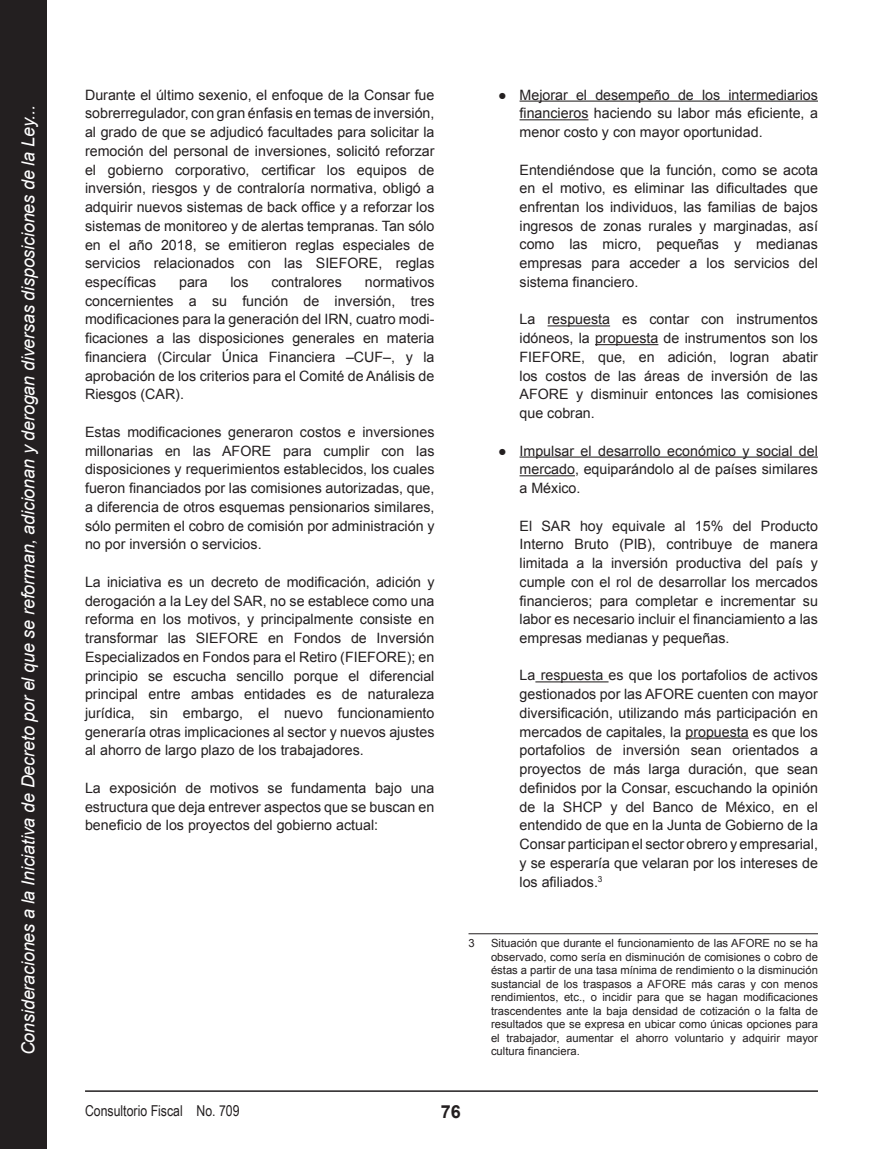
<style>
.page{position:relative;width:893px;height:1149px;background:#fff}
.page>*{position:absolute;margin:0;border:0;box-sizing:border-box;transform-origin:0 0}
.t1{font:italic 18px "Arial";letter-spacing:-.01em;color:#fff}
.t2{font:700 18px "Arial";color:#231f20}
.t3{font:15px "Arial Narrow";color:#231f20}
.t4{font:14.25px/18.8px "Arial";color:#231f20;text-align:justify}
.t5{font:11.25px/13.5px "Arial";color:#231f20;text-align:justify}
</style>
<div class="page">
<div style="left:0;top:0;width:47px;height:1148px;background:#231f20"></div>
<hr style="left:85px;top:1089px;width:733px;height:2px;background:#231f20">
<hr style="left:520px;top:100px;width:298px;height:2px;background:#231f20">
<hr style="left:520px;top:119px;width:68px;height:1px;background:#231f20">
<hr style="left:548px;top:325px;width:62px;height:1px;background:#231f20">
<hr style="left:595px;top:344px;width:63px;height:1px;background:#231f20">
<hr style="left:520px;top:456px;width:298px;height:1px;background:#231f20">
<hr style="left:520px;top:475px;width:55px;height:1px;background:#231f20">
<hr style="left:535px;top:681px;width:74px;height:1px;background:#231f20">
<hr style="left:685px;top:737px;width:64px;height:1px;background:#231f20">
<hr style="left:468px;top:933px;width:350px;height:1px;background:#231f20">
<p class="t1" style="left:16px;top:1054px;width:951px;rotate:-90deg">Consideraciones a la Iniciativa de Decreto por el que se reforman, adicionan y derogan diversas disposiciones de la Ley...</p>
<p class="t4" style="left:85px;top:85px;width:351px">Durante el último sexenio, el enfoque de la Consar fue sobrerregulador, con gran énfasis en temas de inversión, al grado de que se adjudicó facultades para solicitar la remoción del personal de inversiones, solicitó reforzar el gobierno corporativo, certificar los equipos de inversión, riesgos y de contraloría normativa, obligó a adquirir nuevos sistemas de back office y a reforzar los sistemas de monitoreo y de alertas tempranas. Tan sólo en el año 2018, se emitieron reglas especiales de servicios relacionados con las SIEFORE, reglas específicas</p>
<p class="t4" style="left:85px;top:273px;width:351px;text-indent:280px">normativos concernientes a su función de inversión, tres modificaciones para la generación del IRN, cuatro modi&shy;ficaciones a las disposiciones generales en materia financiera (Circular Única Financiera –CUF–, y la aprobación de los criterios para el Comité de Análisis de Riesgos (CAR).</p>
<p class="t4" style="left:85px;top:422px;width:351px">Estas modificaciones generaron costos e inversiones millonarias en las AFORE para cumplir con las disposiciones y requerimientos establecidos, los cuales fueron financiados por las comisiones autorizadas, que, a diferencia de otros esquemas pensionarios similares, sólo permiten el cobro de comisión por administración y no por inversión o servicios.</p>
<p class="t4" style="left:85px;top:572px;width:351px">La iniciativa es un decreto de modificación, adición y derogación a la Ley del SAR, no se establece como una reforma en los motivos, y principalmente consiste en transformar las SIEFORE en Fondos de Inversión Especializados en Fondos para el Retiro (FIEFORE); en principio se escucha sencillo porque el diferencial principal entre ambas entidades es de naturaleza jurídica, sin embargo, el nuevo funcionamiento generaría otras implicaciones al sector y nuevos ajustes al ahorro de largo plazo de los trabajadores.</p>
<p class="t4" style="left:85px;top:778px;width:351px">La exposición de motivos se fundamenta bajo una estructura que deja entrever aspectos que se buscan en beneficio de los proyectos del gobierno actual:</p>
<p class="t4" style="left:179px;top:273px;width:30px">para</p>
<p class="t4" style="left:230px;top:273px;width:20px">los</p>
<p class="t4" style="left:271px;top:273px;width:72px">contralores</p>
<p class="t4" style="left:520px;top:85px;width:300px;text-indent:-21px">● Mejorar el desempeño de los intermediarios financieros haciendo su labor más eficiente, a menor costo y con mayor oportunidad.</p>
<p class="t4" style="left:520px;top:160px;width:300px">Entendiéndose que la función, como se acota en el motivo, es eliminar las dificultades que enfrentan los individuos, las familias de bajos ingresos de zonas rurales y marginadas, así como las micro, pequeñas y medianas empresas para acceder a los servicios del sistema financiero.</p>
<p class="t4" style="left:520px;top:310px;width:300px">La respuesta es contar con instrumentos idóneos, la propuesta de instrumentos son los FIEFORE, que, en adición, logran abatir los costos de las áreas de inversión de las AFORE y disminuir entonces las comisiones que cobran.</p>
<p class="t4" style="left:520px;top:441px;width:300px;text-indent:-21px">● Impulsar el desarrollo económico y social del mercado, equiparándolo al de países similares a México.</p>
<p class="t4" style="left:520px;top:516px;width:300px">El SAR hoy equivale al 15% del Producto Interno Bruto (PIB), contribuye de manera limitada a la inversión productiva del país y cumple con el rol de desarrollar los mercados financieros; para completar e incrementar su labor es necesario incluir el financiamiento a las empresas medianas y pequeñas.</p>
<p class="t4" style="left:520px;top:666px;width:300px">La respuesta es que los portafolios de activos gestionados por las AFORE cuenten con mayor diversificación, utilizando más participación en mercados de capitales, la propuesta es que los portafolios de inversión sean orientados a proyectos de más larga duración, que sean definidos por la Consar, escuchando la opinión de la SHCP y del Banco de México, en el entendido de que en la Junta de Gobierno de la Consar participan el sector obrero y empresarial, y se esperaría que velaran por los intereses de los afiliados.<sup>3</sup></p>
<p class="t5" style="left:468px;top:936px;width:8px">3</p>
<p class="t5" style="left:491px;top:936px;width:328px">Situación que durante el funcionamiento de las AFORE no se ha observado, como sería en disminución de comisiones o cobro de éstas a partir de una tasa mínima de rendimiento o la disminución sustancial de los traspasos a AFORE más caras y con menos rendimientos, etc., o incidir para que se hagan modificaciones trascendentes ante la baja densidad de cotización o la falta de resultados que se expresa en ubicar como únicas opciones para el trabajador, aumentar el ahorro voluntario y adquirir mayor cultura financiera.</p>
<p class="t3" style="left:85px;top:1099px;width:156px">Consultorio Fiscal No. 709</p>
<p class="t2" style="left:441px;top:1099px;width:22px">76</p>
</div>
